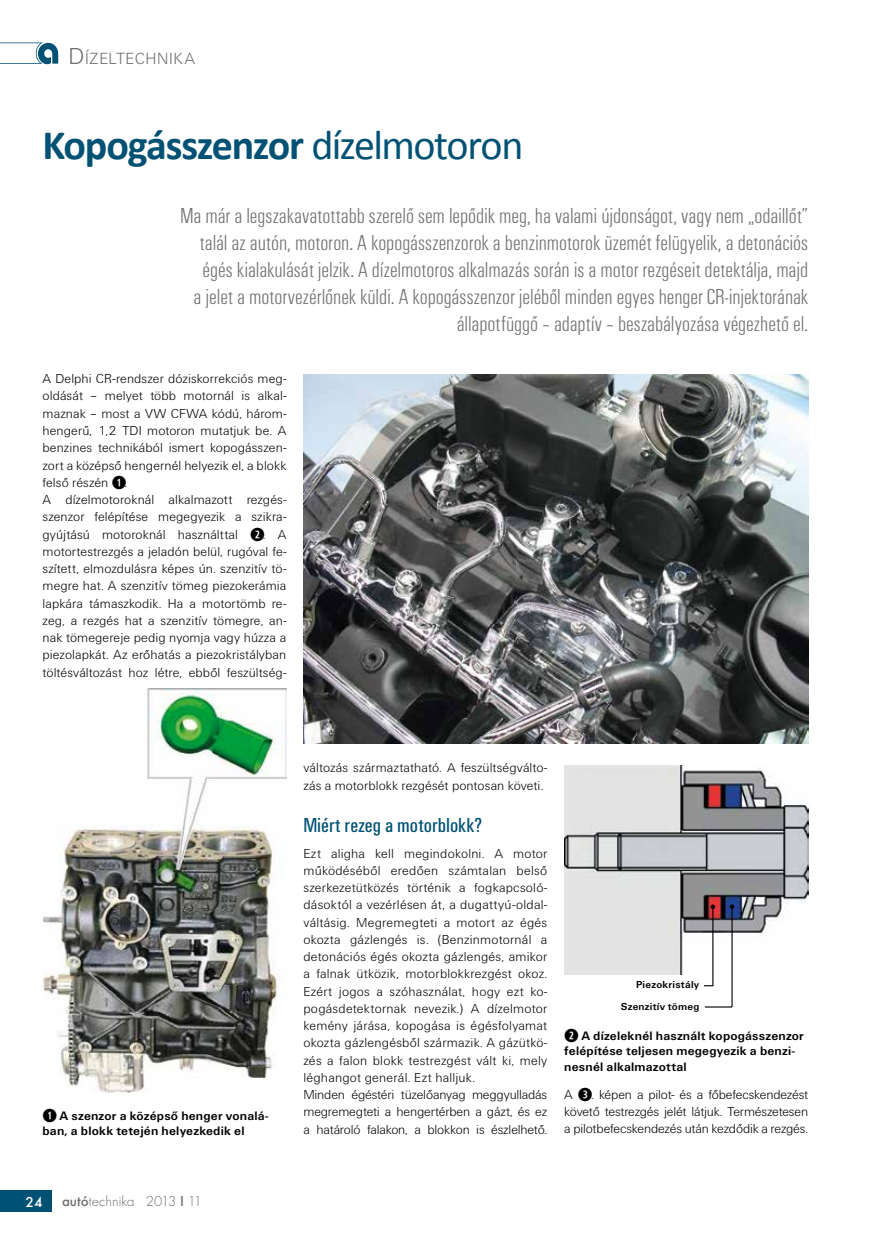
<style>
.page{position:relative;width:872px;height:1246px;background:#fff}
.page>*{position:absolute;margin:0;border:0;box-sizing:border-box;transform-origin:0 0}
.t1{font:700 42px "Calibri";letter-spacing:-.03em;color:#005173}
.t2{font:22.5px/27px "U001 Con Lig";letter-spacing:-.005em;color:#706f6f;text-align:right}
.t3{font:21px "U001 Con";color:#005173}
.t4{font:16.8px "U001 Lig";letter-spacing:.03em;color:#706f6f}
.t5{font:300 15px "Futura TOT";color:#706f6f}
.t6{font:500 15px "Futura TOT";color:#fff}
.t7{font:13.5px/17.2px "U001 Lig";letter-spacing:.01em;color:#000}
.t8{font:700 12.75px/15.3px "U001";letter-spacing:.015em;color:#000}
.t9{font:700 10.5px/21.1px "U001";letter-spacing:.02em;color:#000;text-align:right}
.s1{font-size:24px}
.s2{font-weight:400}
.s3{font-family:"Combi Numerals Ltd";font-size:18px}
.s4{font-family:"Combi Numerals Ltd";font-weight:400;font-size:18px}
.s5{font-weight:500}
</style>
<div class="page">
<div style="left:0;top:1191px;width:51px;height:21px;background:#005173"></div>
<svg style="left:0;top:43px;width:58px;height:21px"></svg>
<img style="left:43px;top:689px;width:243px;height:403px">
<img style="left:564px;top:765px;width:244px;height:209px">
<hr style="left:712px;top:907px;width:1px;height:79px;background:#000">
<svg style="left:710px;top:904px;width:5px;height:5px"></svg>
<svg style="left:705px;top:1006px;width:26px;height:1px"></svg>
<hr style="left:731px;top:907px;width:1px;height:100px;background:#000">
<svg style="left:730px;top:904px;width:4px;height:5px"></svg>
<img style="left:303px;top:374px;width:505px;height:369px">
<p class="t4" style="left:68px;top:49px;width:128px"><span class="s1">D</span>ÍZELTECHNIKA</p>
<p class="t1" style="left:43px;top:119px;width:482px">Kopogásszenzor <span class="s2">dízelmotoron</span></p>
<p class="t2" style="left:180px;top:202px;width:629px">Ma már a legszakavatottabb szerelő sem lepődik meg, ha valami újdonságot, vagy nem „odaillőt” talál az autón, motoron. A kopogásszenzorok a benzinmotorok üzemét felügyelik, a detonációs égés kialakulását jelzik. A dízelmotoros alkalmazás során is a motor rezgéseit detektálja, majd<br>a jelet a motorvezérlőnek küldi. A kopogásszenzor jeléből minden egyes henger CR-injektorának állapotfüggő – adaptív – beszabályozása végezhető el.</p>
<p class="t7" style="left:43px;top:370px;width:245px">A Delphi CR-rendszer dóziskorrekciós meg&shy;oldását – melyet több motornál is alkal&shy;maznak – most a VW CFWA kódú, három&shy;hengerű, 1,2 TDI motoron mutatjuk be. A benzines technikából ismert kopogásszen&shy;zort a középső hengernél helyezik el, a blokk felső részén <span class="s3">➊</span>.<br>A dízelmotoroknál alkalmazott rezgés&shy;szenzor felépítése megegyezik a szikra&shy;gyújtású motoroknál használttal <span class="s3">➋</span>. A motortestrezgés a jeladón belül, rugóval fe&shy;szített, elmozdulásra képes ún. szenzitív tö&shy;megre hat. A szenzitív tömeg piezokerámia lapkára támaszkodik. Ha a motortömb re&shy;zeg, a rezgés hat a szenzitív tömegre, an&shy;nak tömegereje pedig nyomja vagy húzza a piezolapkát. Az erőhatás a piezokristályban töltésváltozást hoz létre, ebből feszültség-</p>
<p class="t8" style="left:43px;top:1108px;width:227px"><span class="s4">➊</span> A szenzor a középső henger vonalá&shy;ban, a blokk tetején helyezkedik el</p>
<p class="t6" style="left:26px;top:1193px;width:18px">24</p>
<p class="t5" style="left:62px;top:1193px;width:142px"><span class="s5">autó</span>technika 2013 <span class="s5">I</span> 11</p>
<p class="t7" style="left:303px;top:759px;width:245px">változás származtatható. A feszültségválto&shy;zás a motorblokk rezgését pontosan követi.</p>
<p class="t3" style="left:303px;top:813px;width:180px">Miért rezeg a motorblokk?</p>
<p class="t7" style="left:303px;top:845px;width:245px">Ezt aligha kell megindokolni. A motor működéséből eredően számtalan belső szerkezetütközés történik a fogkapcsoló&shy;dásoktól a vezérlésen át, a dugattyú-oldal&shy;váltásig. Megremegteti a motort az égés okozta gázlengés is. (Benzinmotornál a detonációs égés okozta gázlengés, amikor a falnak ütközik, motorblokkrezgést okoz.<br>Ezért jogos a szóhasználat, hogy ezt ko&shy;pogásdetektornak nevezik.) A dízelmotor kemény járása, kopogása is égésfolyamat okozta gázlengésből származik. A gázütkö&shy;zés a falon blokk testrezgést vált ki, mely léghangot generál. Ezt halljuk.<br>Minden égéstéri tüzelőanyag meggyulladás megremegteti a hengertérben a gázt, és ez a határoló falakon, a blokkon is észlelhető.</p>
<p class="t9" style="left:621px;top:974px;width:80px">Piezokristály<br>Szenzitív tömeg</p>
<p class="t8" style="left:564px;top:1028px;width:241px"><span class="s4">➋</span> A dízeleknél használt kopogásszenzor felépítése teljesen megegyezik a benzi&shy;nesnél alkalmazottal</p>
<p class="t7" style="left:564px;top:1086px;width:245px;text-align:justify">A <span class="s3">➌</span>. képen a pilot- és a főbefecskendezést követő testrezgés jelét látjuk. Természetesen a pilotbefecskendezés után kezdődik a rezgés.</p>
</div>
